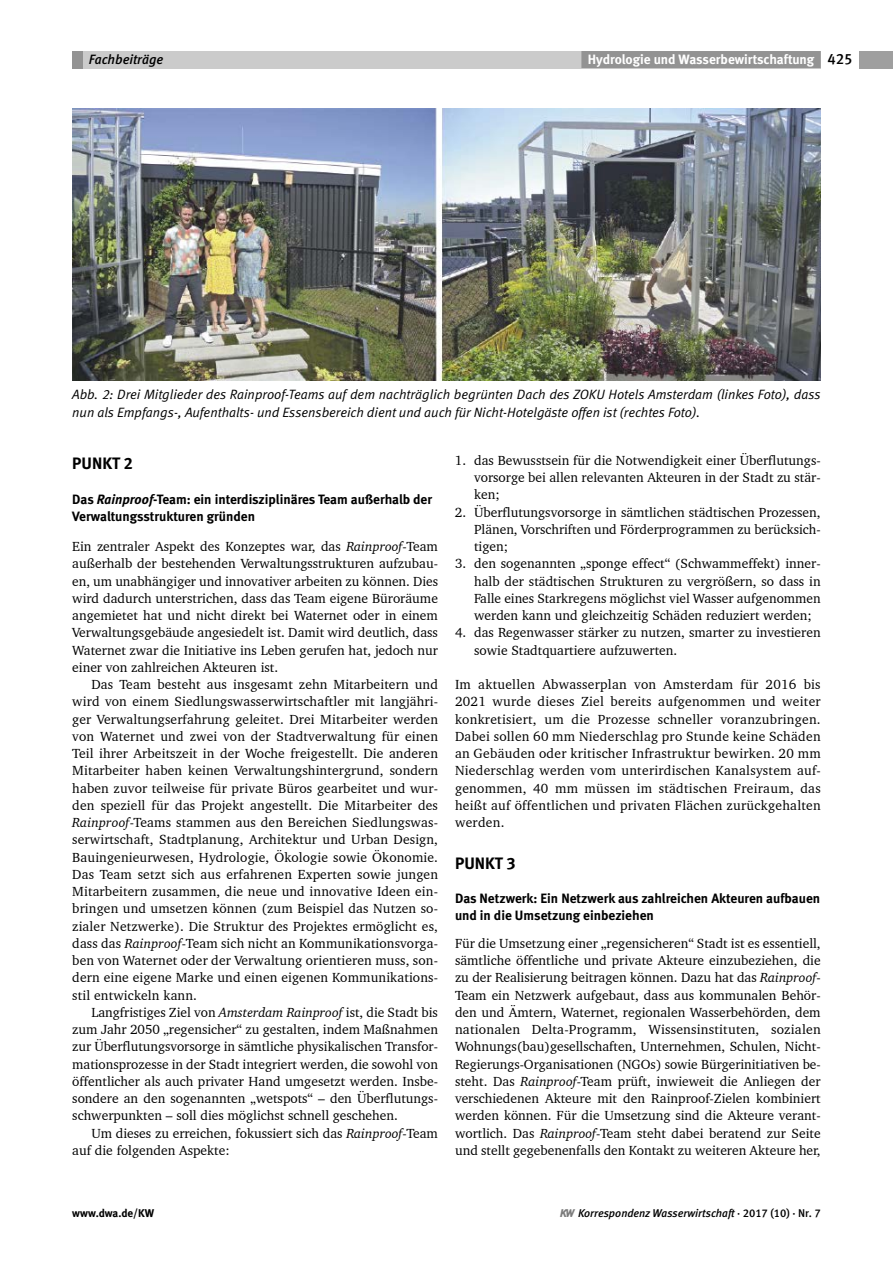
<style>
.page{position:relative;width:893px;height:1263px;background:#fff}
.page>*{position:absolute;margin:0;border:0;box-sizing:border-box;transform-origin:0 0}
.t1{font:16.5px "Meta Bold LF";color:#000}
.t2{font:13.5px/17.2px "Charter BT";color:#000;text-align:justify}
.t3{font:italic 13.5px/17.2px "Meta Normal LF";color:#000}
.t4{font:13.5px/17.2px "Meta Bold LF";color:#000}
.t5{font:13.5px "Meta Bold LF";color:#fff}
.t6{font:italic 13.5px "Meta Medium LF";color:#000}
.t7{font:italic 11.25px "Meta Medium LF";color:#000}
.t8{font:700 11.25px "Meta";color:#000}
.s1{font-family:"Meta Medium LF";font-size:15px;color:#000}
.s2{font-style:italic}
.s3{font-family:"KAKW";font-style:normal;font-size:11.7px;color:#7c7c7c}
.s4{font-style:normal}
</style>
<div class="page">
<div style="left:120px;top:51px;width:701px;height:17px;background:#cbcbcb"></div>
<div style="left:581px;top:51px;width:240px;height:17px;background:#939393"></div>
<div style="left:859px;top:51px;width:34px;height:17px;background:#9f9f9f"></div>
<div style="left:72px;top:51px;width:11px;height:17px;background:#939393"></div>
<div style="left:83px;top:51px;width:86px;height:17px;background:#cbcbcb"></div>
<img style="left:72px;top:108px;width:749px;height:272px">
<p class="t6" style="left:89px;top:51px;width:76px">Fachbeiträge</p>
<p class="t5" style="left:588px;top:51px;width:266px">Hydrologie und Wasserbewirtschaftung <span class="s1">425</span></p>
<p class="t3" style="left:72px;top:386px;width:750px">Abb. 2: Drei Mitglieder des Rainproof-Teams auf dem nachträglich begrünten Dach des ZOKU Hotels Amsterdam (linkes Foto), dass nun als Empfangs-, Aufenthalts- und Essensbereich dient und auch für Nicht-Hotelgäste offen ist (rechtes Foto).</p>
<p class="t1" style="left:72px;top:454px;width:62px">PUNKT 2</p>
<p class="t4" style="left:72px;top:490px;width:361px">Das <span class="s2">Rainproof</span>-Team: ein interdisziplinäres Team außerhalb der<br>Verwaltungsstrukturen gründen</p>
<p class="t2" style="left:72px;top:538px;width:367px">Ein zentraler Aspekt des Konzeptes war, das <span class="s2">Rainproof</span>-Team außerhalb der bestehenden Verwaltungsstrukturen aufzubau&shy;en, um unabhängiger und innovativer arbeiten zu können. Dies wird dadurch unterstrichen, dass das Team eigene Büroräume angemietet hat und nicht direkt bei Waternet oder in einem Verwaltungsgebäude angesiedelt ist. Damit wird deutlich, dass Waternet zwar die Initiative ins Leben gerufen hat, jedoch nur einer von zahlreichen Akteuren ist.</p>
<p class="t2" style="left:72px;top:676px;width:367px;text-indent:19px">Das Team besteht aus insgesamt zehn Mitarbeitern und wird von einem Siedlungswasserwirtschaftler mit langjähri&shy;ger Verwaltungserfahrung geleitet. Drei Mitarbeiter werden von Waternet und zwei von der Stadtverwaltung für einen Teil ihrer Arbeitszeit in der Woche freigestellt. Die anderen Mitarbeiter haben keinen Verwaltungshintergrund, sondern haben zuvor teilweise für private Büros gearbeitet und wur&shy;den speziell für das Projekt angestellt. Die Mitarbeiter des <span class="s2">Rainproof</span>-Teams stammen aus den Bereichen Siedlungswas&shy;serwirtschaft, Stadtplanung, Architektur und Urban Design, Bauingenieurwesen, Hydrologie, Ökologie sowie Ökonomie.<br>Das Team setzt sich aus erfahrenen Experten sowie jungen Mitarbeitern zusammen, die neue und innovative Ideen ein&shy;bringen und umsetzen können (zum Beispiel das Nutzen so&shy;zialer Netzwerke). Die Struktur des Projektes ermöglicht es, dass das <span class="s2">Rainproof</span>-Team sich nicht an Kommunikationsvorga&shy;ben von Waternet oder der Verwaltung orientieren muss, son&shy;dern eine eigene Marke und einen eigenen Kommunikations&shy;stil entwickeln kann.</p>
<p class="t2" style="left:72px;top:1003px;width:367px;text-indent:19px">Langfristiges Ziel von <span class="s2">Amsterdam Rainproof</span> ist, die Stadt bis zum Jahr 2050 „regensicher“ zu gestalten, indem Maßnahmen zur Überflutungsvorsorge in sämtliche physikalischen Transfor&shy;mationsprozesse in der Stadt integriert werden, die sowohl von öffentlicher als auch privater Hand umgesetzt werden. Insbe&shy;sondere an den sogenannten „wetspots“ – den Überflutungs&shy;schwerpunkten – soll dies möglichst schnell geschehen.</p>
<p class="t2" style="left:72px;top:1124px;width:367px;text-indent:19px">Um dieses zu erreichen, fokussiert sich das <span class="s2">Rainproof</span>-Team auf die folgenden Aspekte:</p>
<p class="t2" style="left:474px;top:451px;width:348px;text-indent:-19px">1. das Bewusstsein für die Notwendigkeit einer Überflutungs&shy;vorsorge bei allen relevanten Akteuren in der Stadt zu stär&shy;ken;</p>
<p class="t2" style="left:474px;top:503px;width:348px;text-indent:-19px">2. Überflutungsvorsorge in sämtlichen städtischen Prozessen, Plänen, Vorschriften und Förderprogrammen zu berücksich&shy;tigen;</p>
<p class="t2" style="left:474px;top:555px;width:348px;text-indent:-19px">3. den sogenannten „sponge effect“ (Schwammeffekt) inner&shy;halb der städtischen Strukturen zu vergrößern, so dass in Falle eines Starkregens möglichst viel Wasser aufgenommen werden kann und gleichzeitig Schäden reduziert werden;</p>
<p class="t2" style="left:474px;top:624px;width:348px;text-indent:-19px">4. das Regenwasser stärker zu nutzen, smarter zu investieren sowie Stadtquartiere aufzuwerten.</p>
<p class="t2" style="left:455px;top:676px;width:367px">Im aktuellen Abwasserplan von Amsterdam für 2016 bis 2021 wurde dieses Ziel bereits aufgenommen und weiter konkretisiert, um die Prozesse schneller voranzubringen.<br>Dabei sollen 60 mm Niederschlag pro Stunde keine Schäden an Gebäuden oder kritischer Infrastruktur bewirken. 20 mm Niederschlag werden vom unterirdischen Kanalsystem auf&shy;genommen, 40 mm müssen im städtischen Freiraum, das heißt auf öffentlichen und privaten Flächen zurückgehalten werden.</p>
<p class="t1" style="left:455px;top:853px;width:62px">PUNKT 3</p>
<p class="t4" style="left:455px;top:889px;width:367px">Das Netzwerk: Ein Netzwerk aus zahlreichen Akteuren aufbauen und in die Umsetzung einbeziehen</p>
<p class="t2" style="left:455px;top:934px;width:367px">Für die Umsetzung einer „regensicheren“ Stadt ist es essentiell, sämtliche öffentliche und private Akteure einzubeziehen, die zu der Realisierung beitragen können. Dazu hat das <span class="s2">Rainproof</span>-Team ein Netzwerk aufgebaut, dass aus kommunalen Behör&shy;den und Ämtern, Waternet, regionalen Wasserbehörden, dem nationalen Delta-Programm, Wissensinstituten, sozialen Wohnungs(bau)gesellschaften, Unternehmen, Schulen, Nicht-Regierungs-Organisationen (NGOs) sowie Bürgerinitiativen be&shy;steht. Das <span class="s2">Rainproof</span>-Team prüft, inwieweit die Anliegen der verschiedenen Akteure mit den Rainproof-Zielen kombiniert werden können. Für die Umsetzung sind die Akteure verant&shy;wortlich. Das <span class="s2">Rainproof</span>-Team steht dabei beratend zur Seite und stellt gegebenenfalls den Kontakt zu weiteren Akteure her,</p>
<p class="t8" style="left:72px;top:1206px;width:83px">www.dwa.de/KW</p>
<p class="t7" style="left:560px;top:1206px;width:262px"><span class="s3">w</span> Korrespondenz Wasserwirtschaft <span class="s4">· 2017 (10) · Nr. 7</span></p>
</div>
